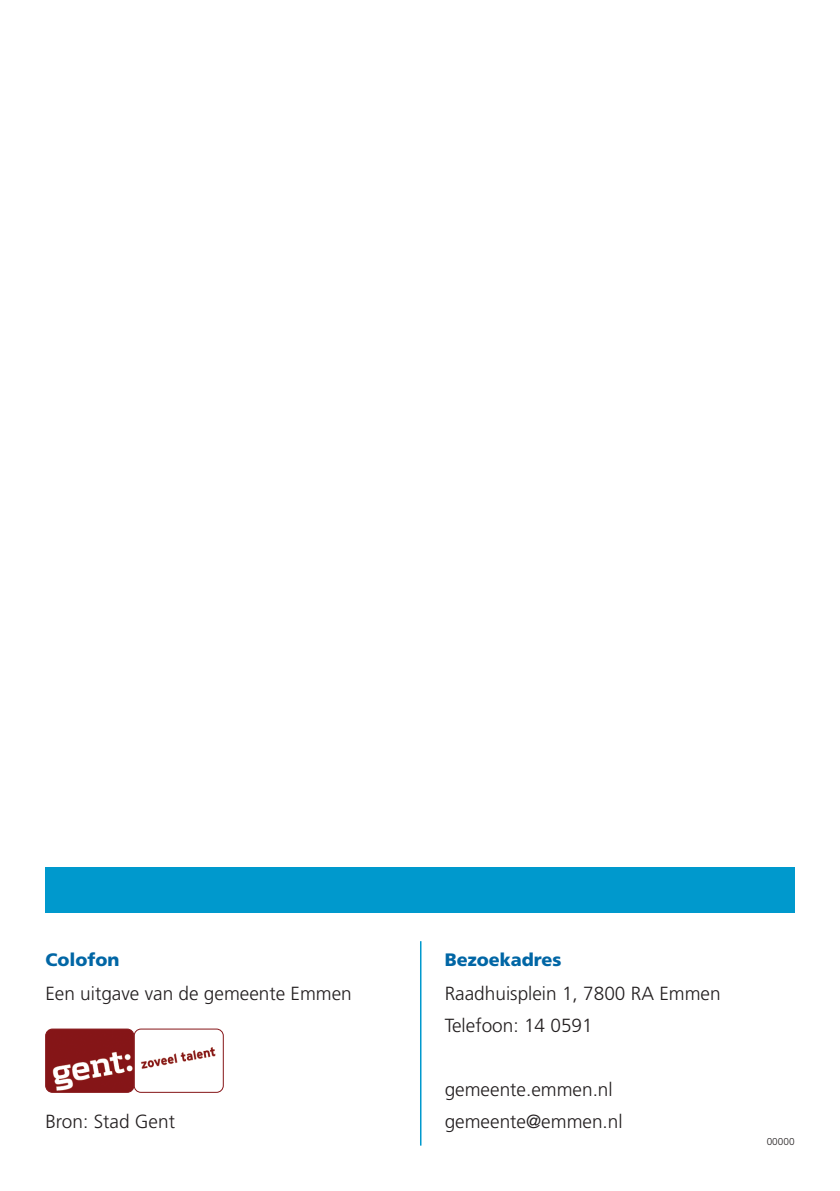
<style>
.page{position:relative;width:840px;height:1191px;background:#fff}
.page>*{position:absolute;margin:0;border:0;box-sizing:border-box;transform-origin:0 0}
.t1{font:300 19px/32px "Frutiger LT Std";color:#231f20}
.t2{font:900 18px "Frutiger LT Std";color:#0166a5}
.t3{font:300 10px "Frutiger LT Std";color:#231f20}
</style>
<div class="page">
<div style="left:45px;top:867px;width:749px;height:46px;background:#0099cd"></div>
<hr style="left:420px;top:941px;width:1px;height:204px;background:#0099cd">
<img style="left:46px;top:1029px;width:177px;height:63px">
<div style="left:134px;top:1028px;width:89px;height:64px;border:1px solid #861518;border-radius:7px"></div>
<div style="left:45px;top:1028px;width:89px;height:64px;border:1px solid #861518;border-radius:7px"></div>
<p class="t2" style="left:45px;top:949px;width:76px">Colofon</p>
<p class="t1" style="left:45px;top:978px;width:308px">Een uitgave van de gemeente Emmen</p>
<p class="t2" style="left:444px;top:949px;width:118px">Bezoekadres</p>
<p class="t1" style="left:444px;top:978px;width:277px">Raadhuisplein 1, 7800 RA Emmen<br>Telefoon: 14 0591</p>
<p class="t1" style="left:444px;top:1074px;width:169px">gemeente.emmen.nl</p>
<p class="t1" style="left:45px;top:1106px;width:131px">Bron: Stad Gent</p>
<p class="t1" style="left:444px;top:1106px;width:179px">gemeente@emmen.nl</p>
<p class="t3" style="left:766px;top:1136px;width:29px">00000</p>
</div>
